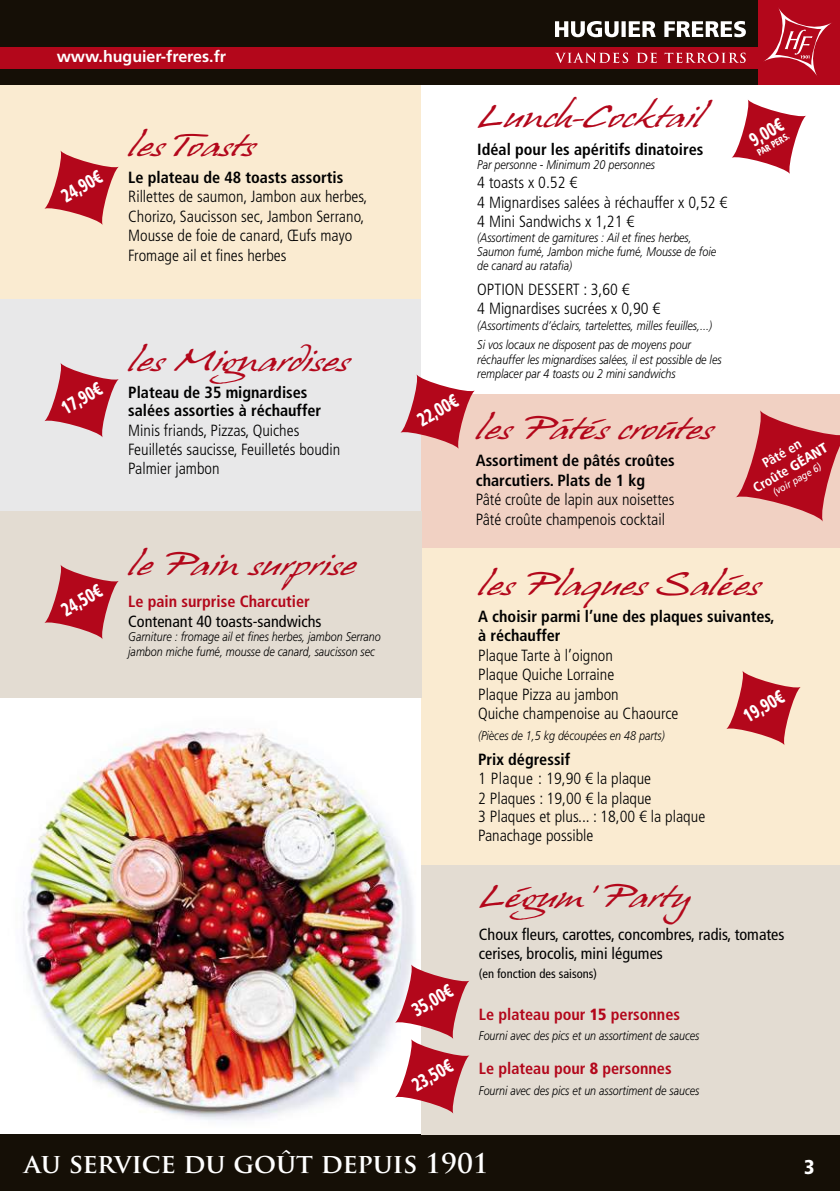
<style>
.page{position:relative;width:840px;height:1191px;background:#fff}
.page>*{position:absolute;margin:0;border:0;box-sizing:border-box;transform-origin:0 0}
.t1{font:27px "Hans Hand";color:#b3071b;scale:1.33 1}
.t2{font:700 26.6px "Trajan Pro";letter-spacing:-.005em;color:#fff}
.t3{font:900 condensed 20px "Frutiger LT Std";color:#fff}
.t4{font:900 condensed 19px "Frutiger LT Std";color:#fff;scale:.8 1}
.t5{font:300 condensed 16.2px/19.4px "Frutiger LT Std";color:#000}
.t6{font:700 condensed 16.2px/19.4px "Frutiger LT Std";color:#000}
.t7{font:condensed 16.2px/19.4px "Frutiger LT Std";color:#000}
.t8{font:700 condensed 16.2px "Frutiger LT Std";color:#b3071b}
.t9{font:700 16px "Frutiger LT Std";color:#fff}
.t10{font:700 condensed 13.8px/16.6px "Frutiger LT Std";color:#fff;text-align:center}
.t11{font:italic 300 12.6px/14.4px "Frutiger LT Std";color:#000;scale:.85 1}
.t12{font:condensed 12.6px "Frutiger LT Std";color:#000}
.t13{font:italic 10.2px "Frutiger LT Std";color:#fff;scale:.9 1}
.t14{font:900 condensed 9.4px "Frutiger LT Std";color:#fff;scale:.85 1}
.s1{font-weight:900}
</style>
<div class="page">
<img style="left:23px;top:729px;width:391px;height:391px">
<div style="left:421px;top:547px;width:418px;height:412px;background:#faebd1"></div>
<div style="left:0;top:1134px;width:839px;height:57px;background:#150f06"></div>
<div style="left:0;top:84px;width:421px;height:215px;background:#faebd1"></div>
<div style="left:0;top:299px;width:421px;height:212px;background:#e8e8e9"></div>
<div style="left:421px;top:865px;width:418px;height:269px;background:#e3dcd2"></div>
<div style="left:0;top:0;width:784px;height:84px;background:#150f06"></div>
<svg style="left:555px;top:21px;width:190px;height:16px"></svg>
<div style="left:0;top:47px;width:765px;height:21px;background:#b3071b"></div>
<svg style="left:555px;top:53px;width:190px;height:10px"></svg>
<div style="left:758px;top:0;width:81px;height:84px;background:#b3071b"></div>
<svg style="left:764px;top:8px;width:67px;height:68px"></svg>
<svg style="left:44px;top:150px;width:75px;height:75px;fill:#b3071b"></svg>
<svg style="left:44px;top:363px;width:75px;height:74px;fill:#b3071b"></svg>
<svg style="left:731px;top:99px;width:74px;height:75px;fill:#b3071b"></svg>
<svg style="left:725px;top:670px;width:75px;height:75px;fill:#b3071b"></svg>
<svg style="left:394px;top:964px;width:75px;height:75px;fill:#b3071b"></svg>
<svg style="left:394px;top:1039px;width:75px;height:74px;fill:#b3071b"></svg>
<div style="left:421px;top:394px;width:418px;height:153px;background:#f1d1c3"></div>
<svg style="left:400px;top:374px;width:75px;height:75px;fill:#b3071b"></svg>
<svg style="left:736px;top:410px;width:103px;height:112px"></svg>
<div style="left:0;top:511px;width:421px;height:187px;background:#e3dcd2"></div>
<svg style="left:44px;top:564px;width:75px;height:75px;fill:#b3071b"></svg>
<p class="t9" style="left:57px;top:47px;width:171px">www.huguier-freres.fr</p>
<p class="t4" style="left:57px;top:187px;width:56px;rotate:-30deg">24,90€</p>
<h1 class="t1" style="left:128px;top:131px;width:96px">les Toasts</h1>
<p class="t6" style="left:128px;top:168px;width:216px">Le plateau de 48 toasts assortis</p>
<p class="t5" style="left:128px;top:187px;width:240px">Rillettes de saumon, Jambon aux herbes, Chorizo, Saucisson sec, Jambon Serrano, Mousse de foie de canard, Œufs mayo Fromage ail et fines herbes</p>
<p class="t4" style="left:57px;top:399px;width:56px;rotate:-30deg">17,90€</p>
<h1 class="t1" style="left:128px;top:346px;width:167px">les Mignardises</h1>
<p class="t6" style="left:128px;top:383px;width:194px;line-height:18px">Plateau de 35 mignardises salées assorties à réchauffer</p>
<p class="t5" style="left:128px;top:420px;width:213px">Minis friands, Pizzas, Quiches<br>Feuilletés saucisse, Feuilletés boudin<br>Palmier jambon</p>
<p class="t4" style="left:57px;top:601px;width:56px;rotate:-30deg">24,50€</p>
<h1 class="t1" style="left:128px;top:550px;width:172px">le Pain surprise</h1>
<p class="t8" style="left:128px;top:592px;width:183px">Le pain surprise Charcutier</p>
<p class="t7" style="left:128px;top:611px;width:195px">Contenant 40 toasts-sandwichs</p>
<p class="t11" style="left:128px;top:629px;width:298px">Garniture : fromage ail et fines herbes, jambon Serrano jambon miche fumé, mousse de canard, saucisson sec</p>
<p class="t4" style="left:413px;top:411px;width:56px;rotate:-30deg">22,00€</p>
<h1 class="t1" style="left:477px;top:102px;width:170px">Lunch-Cocktail</h1>
<p class="t6" style="left:477px;top:139px;width:227px">Idéal pour les apéritifs dinatoires</p>
<p class="t11" style="left:477px;top:157px;width:210px">Par personne - Minimum 20 personnes</p>
<p class="t5" style="left:477px;top:173px;width:251px">4 toasts x 0.52 €<br>4 Mignardises salées à réchauffer x 0,52 €<br>4 Mini Sandwichs x 1,21 €</p>
<p class="t11" style="left:477px;top:230px;width:282px">(Assortiment de garnitures : Ail et fines herbes,<br>Saumon fumé, Jambon miche fumé, Mousse de foie de canard au ratafia)</p>
<p class="t5" style="left:477px;top:280px;width:184px">OPTION DESSERT : 3,60 €<br>4 Mignardises sucrées x 0,90 €</p>
<p class="t11" style="left:477px;top:315px;width:277px;line-height:19.6px">(Assortiments d’éclairs, tartelettes, milles feuilles,...)<br>Si vos locaux ne disposent pas de moyens pour</p>
<p class="t11" style="left:477px;top:352px;width:289px">réchauffer les mignardises salées, il est possible de les remplacer par 4 toasts ou 2 mini sandwichs</p>
<h1 class="t1" style="left:475px;top:414px;width:179px">les Patés croutes</h1>
<h1 class="t1" style="left:560px;top:401px;width:11px">-</h1>
<h1 class="t1" style="left:664px;top:404px;width:11px">-</h1>
<p class="t6" style="left:475px;top:451px;width:200px">Assortiment de pâtés croûtes charcutiers. Plats de 1 kg</p>
<p class="t5" style="left:475px;top:490px;width:200px">Pâté croûte de lapin aux noisettes<br>Pâté croûte champenois cocktail</p>
<p class="t4" style="left:744px;top:132px;width:46px;rotate:-30deg">9,00€</p>
<p class="t14" style="left:754px;top:148px;width:44px;rotate:-30deg">PAR PERS.</p>
<p class="t10" style="left:741px;top:467px;width:85px;rotate:-30deg">Pâté en<br>Croûte <span class="s1">GÉANT</span></p>
<p class="t13" style="left:770px;top:488px;width:62px;rotate:-30deg">(voir page 6)</p>
<p class="t4" style="left:407px;top:1001px;width:56px;rotate:-30deg">35,00€</p>
<p class="t4" style="left:407px;top:1075px;width:56px;rotate:-30deg">23,50€</p>
<h1 class="t1" style="left:478px;top:569px;width:213px">les Plaques Salées</h1>
<p class="t6" style="left:478px;top:606px;width:298px">A choisir parmi l’une des plaques suivantes, à réchauffer</p>
<p class="t5" style="left:478px;top:645px;width:202px">Plaque Tarte à l’oignon<br>Plaque Quiche Lorraine<br>Plaque Pizza au jambon<br>Quiche champenoise au Chaource</p>
<p class="t11" style="left:478px;top:728px;width:221px">(Pièces de 1,5 kg découpées en 48 parts)</p>
<p class="t6" style="left:478px;top:749px;width:93px">Prix dégressif</p>
<p class="t5" style="left:478px;top:769px;width:228px">1 Plaque : 19,90 € la plaque<br>2 Plaques : 19,00 € la plaque<br>3 Plaques et plus... : 18,00 € la plaque<br>Panachage possible</p>
<p class="t4" style="left:738px;top:707px;width:56px;rotate:-30deg">19,90€</p>
<h1 class="t1" style="left:478px;top:882px;width:160px">Légum’ Party</h1>
<p class="t7" style="left:478px;top:924px;width:307px">Choux fleurs, carottes, concombres, radis, tomates cerises, brocolis, mini légumes</p>
<p class="t12" style="left:478px;top:966px;width:120px">(en fonction des saisons)</p>
<p class="t8" style="left:478px;top:1005px;width:202px">Le plateau pour <span class="s1">15</span> personnes</p>
<p class="t11" style="left:478px;top:1028px;width:261px">Fourni avec des pics et un assortiment de sauces</p>
<p class="t8" style="left:478px;top:1059px;width:194px">Le plateau pour <span class="s1">8</span> personnes</p>
<p class="t11" style="left:478px;top:1083px;width:261px">Fourni avec des pics et un assortiment de sauces</p>
<h2 class="t2" style="left:24px;top:1146px;width:466px">AU SERVICE DU GOÛT DEPUIS 1901</h2>
<p class="t3" style="left:803px;top:1155px;width:12px">3</p>
</div>
